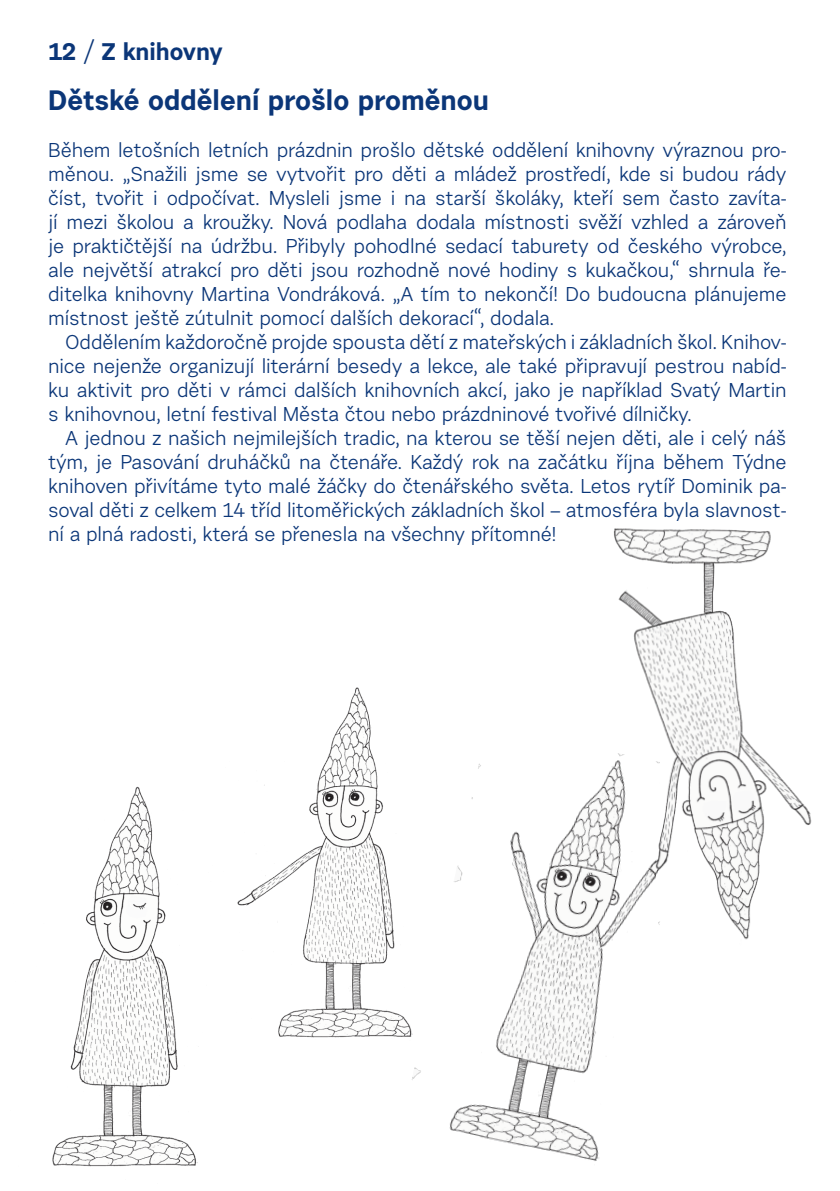
<style>
.page{position:relative;width:840px;height:1191px;background:#fff}
.page>*{position:absolute;margin:0;border:0;box-sizing:border-box;transform-origin:0 0}
.t1{font:700 28px "Urban Grotesk Re Bo";color:#0b3678}
.t2{font:700 24px "Urban Grotesk Re Bo";color:#0b3678}
.t3{font:20px/24px "Urban Grotesk Re Bo";letter-spacing:-.01em;color:#0b3678;text-align:justify}
.s1{font-weight:400}
</style>
<div class="page">
<img style="left:52px;top:786px;width:146px;height:381px">
<img style="left:237px;top:687px;width:161px;height:351px">
<img style="left:398px;top:763px;width:211px;height:398px">
<img style="left:609px;top:528px;width:203px;height:413px">
<p class="t2" style="left:48px;top:37px;width:176px">12 <span class="s1">/</span> Z knihovny</p>
<p class="t1" style="left:48px;top:82px;width:442px">Dětské oddělení prošlo proměnou</p>
<p class="t3" style="left:48px;top:138px;width:739px">Během letošních letních prázdnin prošlo dětské oddělení knihovny výraznou pro&shy;měnou. „Snažili jsme se vytvořit pro děti a mládež prostředí, kde si budou rády číst, tvořit i odpočívat. Mysleli jsme i na starší školáky, kteří sem často zavíta&shy;jí mezi školou a kroužky. Nová podlaha dodala místnosti svěží vzhled a zároveň je praktičtější na údržbu. Přibyly pohodlné sedací taburety od českého výrobce, ale největší atrakcí pro děti jsou rozhodně nové hodiny s kukačkou,“ shrnula ře&shy;ditelka knihovny Martina Vondráková. „A tím to nekončí! Do budoucna plánujeme místnost ještě zútulnit pomocí dalších dekorací“, dodala.</p>
<p class="t3" style="left:48px;top:330px;width:739px;text-indent:17px">Oddělením každoročně projde spousta dětí z mateřských i základních škol. Knihov&shy;nice nejenže organizují literární besedy a lekce, ale také připravují pestrou nabíd&shy;ku aktivit pro děti v rámci dalších knihovních akcí, jako je například Svatý Martin s knihovnou, letní festival Města čtou nebo prázdninové tvořivé dílničky.</p>
<p class="t3" style="left:48px;top:426px;width:739px;text-indent:17px">A jednou z našich nejmilejších tradic, na kterou se těší nejen děti, ale i celý náš tým, je Pasování druháčků na čtenáře. Každý rok na začátku října během Týdne knihoven přivítáme tyto malé žáčky do čtenářského světa. Letos rytíř Dominik pa&shy;soval děti z celkem 14 tříd litoměřických základních škol – atmosféra byla slavnost&shy;ní a plná radosti, která se přenesla na všechny přítomné!</p>
</div>
